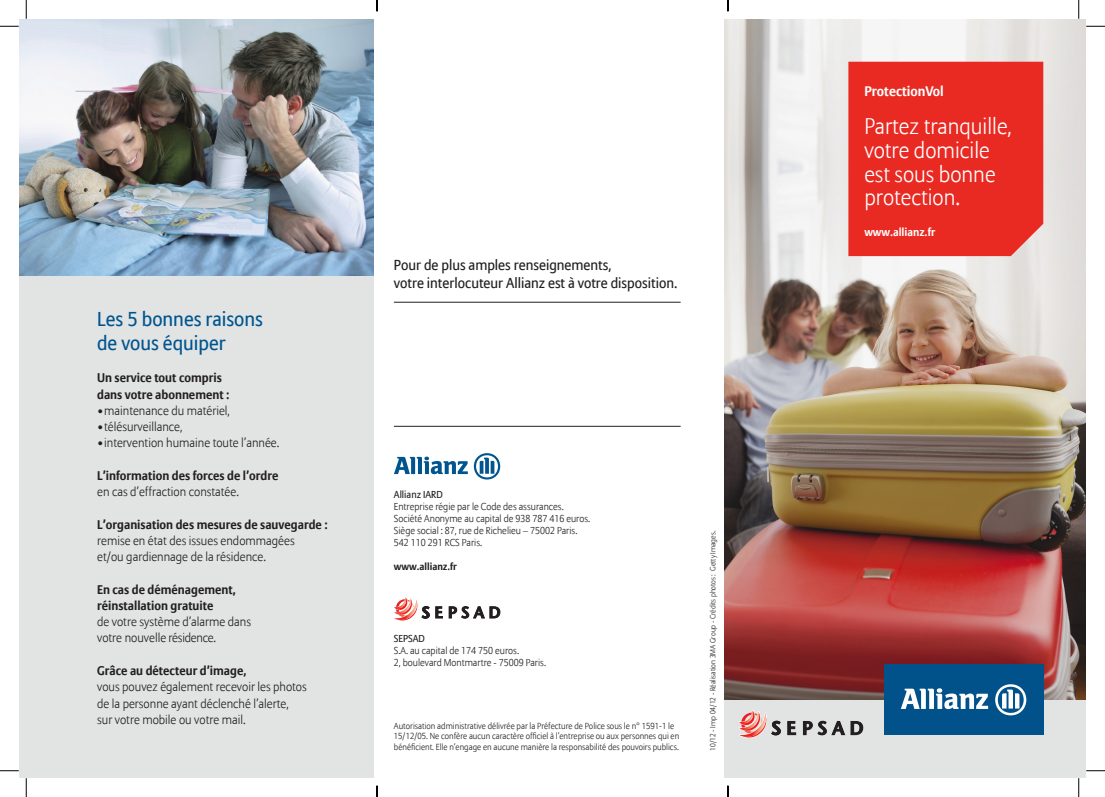
<style>
.page{position:relative;width:1105px;height:797px;background:#fff}
.page>*{position:absolute;margin:0;border:0;box-sizing:border-box;transform-origin:0 0}
.t1{font:300 22.5px "Allianz Sans";color:#fff}
.t2{font:20px "Allianz Sans";color:#01558f}
.t3{font:14.38px "Allianz Sans";color:#231f20}
.t4{font:700 13.75px "Allianz Sans";color:#fff}
.t5{font:300 12.5px "Allianz Sans";color:#231f20}
.t6{font:700 12.5px "Allianz Sans";color:#231f20}
.t7{font:700 11.25px "Allianz Sans";color:#fff}
.t8{font:300 10px "Allianz Sans";color:#231f20}
.t9{font:10px "Allianz Sans";color:#231f20}
.t10{font:700 10px "Allianz Sans";color:#231f20}
.t11{font:300 8.75px/10.5px "Allianz Sans";color:#231f20}
.t12{font:300 7.5px "Allianz Sans";color:#231f20}
</style>
<div class="page">
<img style="left:724px;top:19px;width:362px;height:680px">
<div style="left:848px;top:62px;width:195px;height:194px;background:#e92a23"></div>
<div style="left:724px;top:699px;width:362px;height:78px;background:#e2e4e4"></div>
<div style="left:884px;top:664px;width:159px;height:71px;background:#01528a"></div>
<svg style="left:901px;top:688px;width:87px;height:21px"></svg>
<svg style="left:995px;top:684px;width:31px;height:31px"></svg>
<svg style="left:739px;top:710px;width:124px;height:27px"></svg>
<svg style="left:394px;top:597px;width:106px;height:23px"></svg>
<svg style="left:394px;top:456px;width:74px;height:18px"></svg>
<svg style="left:474px;top:453px;width:26px;height:26px"></svg>
<hr style="left:394px;top:302px;width:287px;height:1px;background:#231f20">
<hr style="left:394px;top:426px;width:287px;height:1px;background:#231f20">
<div style="left:19px;top:218px;width:354px;height:559px;background:#e2e4e4"></div>
<img style="left:19px;top:19px;width:354px;height:256px">
<svg style="left:0;top:25px;width:19px;height:2px"></svg>
<svg style="left:1086px;top:25px;width:19px;height:2px"></svg>
<svg style="left:0;top:770px;width:19px;height:1px"></svg>
<svg style="left:1086px;top:770px;width:19px;height:1px"></svg>
<svg style="left:25px;top:0;width:2px;height:19px"></svg>
<svg style="left:25px;top:778px;width:2px;height:19px"></svg>
<svg style="left:1078px;top:0;width:1px;height:19px"></svg>
<svg style="left:1078px;top:778px;width:1px;height:19px"></svg>
<svg style="left:376px;top:0;width:2px;height:11px"></svg>
<svg style="left:376px;top:785px;width:2px;height:12px"></svg>
<svg style="left:727px;top:0;width:2px;height:11px"></svg>
<svg style="left:727px;top:785px;width:2px;height:12px"></svg>
<p class="t2" style="left:97px;top:306px;width:167px">Les 5 bonnes raisons</p>
<p class="t2" style="left:97px;top:330px;width:130px">de vous équiper</p>
<p class="t6" style="left:97px;top:370px;width:126px">Un service tout compris</p>
<p class="t6" style="left:97px;top:386px;width:134px">dans votre abonnement :</p>
<p class="t5" style="left:97px;top:403px;width:134px">•maintenance du matériel,</p>
<p class="t5" style="left:97px;top:419px;width:87px">•télésurveillance,</p>
<p class="t5" style="left:97px;top:435px;width:184px">•intervention humaine toute l’année.</p>
<p class="t6" style="left:97px;top:467px;width:183px">L’information des forces de l’ordre</p>
<p class="t5" style="left:97px;top:484px;width:143px">en cas d’effraction constatée.</p>
<p class="t6" style="left:97px;top:516px;width:232px">L’organisation des mesures de sauvegarde :</p>
<p class="t5" style="left:97px;top:533px;width:199px">remise en état des issues endommagées</p>
<p class="t5" style="left:97px;top:549px;width:170px">et/ou gardiennage de la résidence.</p>
<p class="t6" style="left:97px;top:581px;width:140px">En cas de déménagement,</p>
<p class="t6" style="left:97px;top:597px;width:118px">réinstallation gratuite</p>
<p class="t5" style="left:97px;top:614px;width:155px">de votre système d’alarme dans</p>
<p class="t5" style="left:97px;top:630px;width:120px">votre nouvelle résidence.</p>
<p class="t6" style="left:97px;top:662px;width:151px">Grâce au détecteur d’image,</p>
<p class="t5" style="left:97px;top:679px;width:211px">vous pouvez également recevoir les photos</p>
<p class="t5" style="left:97px;top:695px;width:193px">de la personne ayant déclenché l’alerte,</p>
<p class="t5" style="left:97px;top:712px;width:150px">sur votre mobile ou votre mail.</p>
<p class="t3" style="left:394px;top:257px;width:219px">Pour de plus amples renseignements,</p>
<p class="t3" style="left:394px;top:274px;width:285px">votre interlocuteur Allianz est à votre disposition.</p>
<p class="t9" style="left:394px;top:488px;width:50px">Allianz IARD</p>
<p class="t8" style="left:394px;top:500px;width:171px">Entreprise régie par le Code des assurances.</p>
<p class="t8" style="left:394px;top:512px;width:198px">Société Anonyme au capital de 938 787 416 euros.</p>
<p class="t8" style="left:394px;top:524px;width:185px">Siège social : 87, rue de Richelieu – 75002 Paris.</p>
<p class="t8" style="left:394px;top:536px;width:90px">542 110 291 RCS Paris.</p>
<p class="t10" style="left:394px;top:560px;width:64px">www.allianz.fr</p>
<p class="t9" style="left:394px;top:632px;width:32px">SEPSAD</p>
<p class="t8" style="left:394px;top:644px;width:127px">S.A. au capital de 174 750 euros.</p>
<p class="t8" style="left:394px;top:656px;width:154px">2, boulevard Montmartre - 75009 Paris.</p>
<p class="t11" style="left:394px;top:721px;width:287px">Autorisation administrative délivrée par la Préfecture de Police sous le n° 1591-1 le<br>15/12/05. Ne confère aucun caractère officiel à l’entreprise ou aux personnes qui en bénéficient. Elle n’engage en aucune manière la responsabilité des pouvoirs publics.</p>
<p class="t12" style="left:708px;top:750px;width:221px;rotate:-90deg">10/12 - Imp 04/12 - Réalisation 3MA Group - Crédits photos : Getty Images.</p>
<p class="t4" style="left:864px;top:82px;width:81px">ProtectionVol</p>
<p class="t1" style="left:864px;top:113px;width:149px">Partez tranquille,</p>
<p class="t1" style="left:864px;top:136px;width:127px">votre domicile</p>
<p class="t1" style="left:864px;top:160px;width:133px">est sous bonne</p>
<p class="t1" style="left:864px;top:184px;width:97px">protection.</p>
<p class="t7" style="left:864px;top:225px;width:72px">www.allianz.fr</p>
</div>
